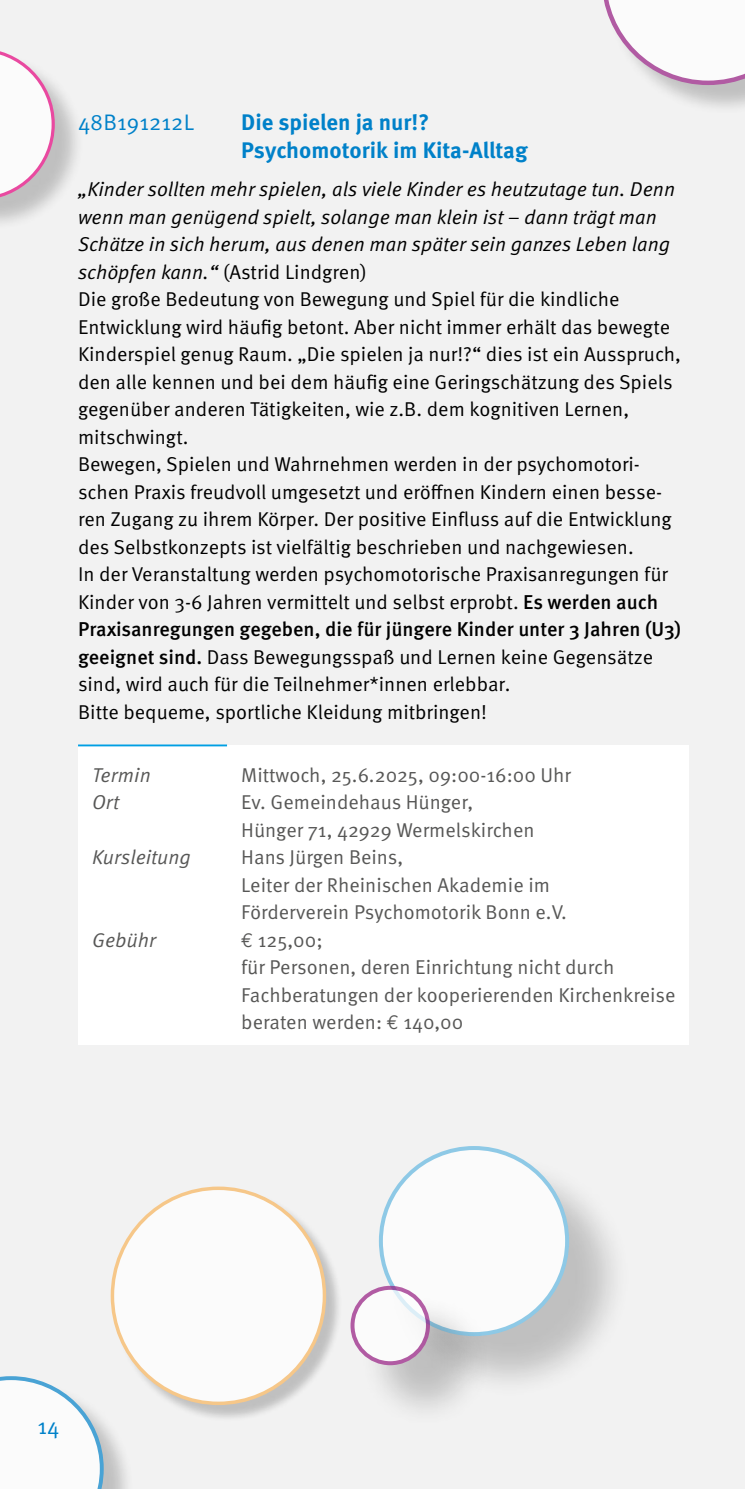
<style>
.page{position:relative;width:745px;height:1489px;background:#fff}
.page>*{position:absolute;margin:0;border:0;box-sizing:border-box;transform-origin:0 0}
.t1{font:700 22.5px/27.5px "Meta Pro";color:#0081c9}
.t2{font:22.5px "Meta Pro";color:#0081c9}
.t3{font:20px/27.5px "Meta Pro";color:#000}
.t4{font:20px/27.5px "Meta Pro";color:#575756}
.t5{font:italic 20px "Meta Pro";color:#575756}
.s1{font-style:italic}
.s2{font-weight:500}
.s3{font-family:"Euro Mono Std"}
</style>
<div class="page">
<div style="left:0;top:0;width:744px;height:1488px;background:#f2f2f2"></div>
<div style="left:386px;top:1153px;width:246px;height:246px;background:#000;opacity:.3"></div>
<div style="left:380px;top:1147px;width:186px;height:186px;background:#fff;border-radius:50%"></div>
<div style="left:358px;top:1293px;width:135px;height:135px;background:#000;opacity:.3"></div>
<div style="left:352px;top:1287px;width:75px;height:76px;background:#fff;border-radius:50%"></div>
<div style="left:350px;top:1285px;width:79px;height:80px;border:4px solid #951b81;border-radius:50%"></div>
<div style="left:605px;top:0;width:139px;height:116px;background:#000;opacity:.3"></div>
<svg style="left:604px;top:0;width:140px;height:85px"></svg>
<div style="left:0;top:1379px;width:135px;height:109px;background:#000;opacity:.3"></div>
<svg style="left:0;top:1376px;width:104px;height:112px"></svg>
<div style="left:0;top:53px;width:86px;height:178px;background:#000;opacity:.3"></div>
<svg style="left:0;top:51px;width:55px;height:149px"></svg>
<div style="left:78px;top:745px;width:609px;height:48px;background:#fff"></div>
<hr style="left:78px;top:744px;width:149px;height:2px;background:#009fe3">
<div style="left:78px;top:787px;width:609px;height:65px;background:#fff"></div>
<div style="left:78px;top:842px;width:609px;height:92px;background:#fff"></div>
<div style="left:78px;top:920px;width:609px;height:124px;background:#fff"></div>
<div style="left:113px;top:1188px;width:230px;height:233px;background:#000;opacity:.3"></div>
<div style="left:112px;top:1188px;width:212px;height:215px;background:#fff;border-radius:50%"></div>
<p class="t2" style="left:78px;top:108px;width:117px">48B191212L</p>
<p class="t1" style="left:241px;top:110px;width:288px">Die spielen ja nur!?<br>Psychomotorik im Kita-Alltag</p>
<p class="t3" style="left:78px;top:176px;width:604px"><span class="s1">„Kinder sollten mehr spielen, als viele Kinder es heutzutage tun. Denn wenn man genügend spielt, solange man klein ist – dann trägt man Schätze in sich herum, aus denen man später sein ganzes Leben lang schöpfen kann.“</span> (Astrid Lindgren)<br>Die große Bedeutung von Bewegung und Spiel für die kindliche Entwicklung wird häufig betont. Aber nicht immer erhält das bewegte Kinderspiel genug Raum. „Die spielen ja nur!?“ dies ist ein Ausspruch, den alle kennen und bei dem häufig eine Geringschätzung des Spiels gegenüber anderen Tätigkeiten, wie z.B. dem kognitiven Lernen, mitschwingt.<br>Bewegen, Spielen und Wahrnehmen werden in der psychomotori&shy;schen Praxis freudvoll umgesetzt und eröffnen Kindern einen besse&shy;ren Zugang zu ihrem Körper. Der positive Einfluss auf die Entwicklung des Selbstkonzepts ist vielfältig beschrieben und nachgewiesen.<br>In der Veranstaltung werden psychomotorische Praxisanregungen für Kinder von 3-6 Jahren vermittelt und selbst erprobt. <span class="s2">Es werden auch Praxisanregungen gegeben, die für jüngere Kinder unter 3 Jahren (U3) geeignet sind.</span> Dass Bewegungsspaß und Lernen keine Gegensätze sind, wird auch für die Teilnehmer*innen erlebbar.<br>Bitte bequeme, sportliche Kleidung mitbringen!</p>
<p class="t5" style="left:92px;top:762px;width:60px">Termin</p>
<p class="t4" style="left:241px;top:761px;width:331px">Mittwoch, 25.6.2025, 09:00-16:00 Uhr</p>
<p class="t5" style="left:92px;top:789px;width:29px">Ort</p>
<p class="t4" style="left:241px;top:789px;width:294px">Ev. Gemeindehaus Hünger,<br>Hünger 71, 42929 Wermelskirchen</p>
<p class="t5" style="left:92px;top:844px;width:100px">Kursleitung</p>
<p class="t4" style="left:241px;top:844px;width:327px">Hans Jürgen Beins,<br>Leiter der Rheinischen Akademie im<br>Förderverein Psychomotorik Bonn e.V.</p>
<p class="t5" style="left:92px;top:927px;width:66px">Gebühr</p>
<p class="t4" style="left:241px;top:926px;width:435px"><span class="s3">€</span> 125,00;<br>für Personen, deren Einrichtung nicht durch<br>Fachberatungen der kooperierenden Kirchenkreise beraten werden: <span class="s3">€</span> 140,00</p>
<p class="t2" style="left:38px;top:1411px;width:24px">14</p>
</div>
